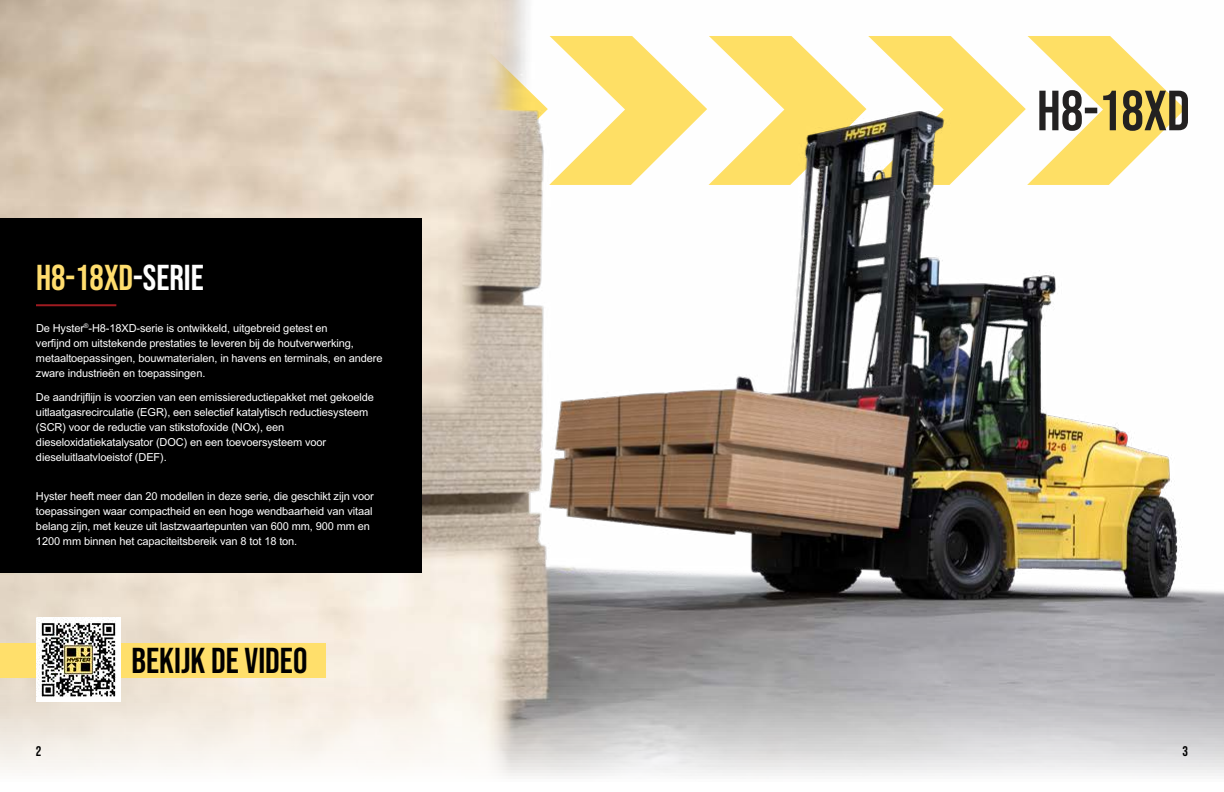
<style>
.page{position:relative;width:1224px;height:792px;background:#fff}
.page>*{position:absolute;margin:0;border:0;box-sizing:border-box;transform-origin:0 0}
.t1{font:36px "Bebas Neue";color:#ffdd6e}
.t2{font:36px "Bebas Neue";color:#000}
.t3{font:14px "Bebas Neue";color:#000}
.t4{font:11px/15px "Arial MT Std";letter-spacing:-.01em;color:#fff}
.s1{color:#fff}
</style>
<div class="page">
<img style="left:0;top:0;width:1224px;height:776px">
<div style="left:0;top:643px;width:326px;height:35px;background:#ffdf6b"></div>
<div style="left:0;top:219px;width:422px;height:354px;background:#000"></div>
<hr style="left:36px;top:304px;width:80px;height:2px;background:#9f1b21">
<img style="left:36px;top:617px;width:84px;height:85px">
<svg style="left:390px;top:36px;width:798px;height:149px"></svg>
<h1 class="t1" style="left:36px;top:257px;width:169px">H8-18XD<span class="s1">-SERIE</span></h1>
<p class="t4" style="left:36px;top:320px;width:348px">De Hyster<sup>®</sup>-H8-18XD-serie is ontwikkeld, uitgebreid getest en<br>verfijnd om uitstekende prestaties te leveren bij de houtverwerking, metaaltoepassingen, bouwmaterialen, in havens en terminals, en andere zware industrieën en toepassingen.</p>
<p class="t4" style="left:36px;top:389px;width:339px">De aandrijflijn is voorzien van een emissiereductiepakket met gekoelde uitlaatgasrecirculatie (EGR), een selectief katalytisch reductiesysteem (SCR) voor de reductie van stikstofoxide (NOx), een dieseloxidatiekatalysator (DOC) en een toevoersysteem voor dieseluitlaatvloeistof (DEF).</p>
<p class="t4" style="left:36px;top:488px;width:339px">Hyster heeft meer dan 20 modellen in deze serie, die geschikt zijn voor toepassingen waar compactheid en een hoge wendbaarheid van vitaal belang zijn, met keuze uit lastzwaartepunten van 600 mm, 900 mm en 1200 mm binnen het capaciteitsbereik van 8 tot 18 ton.</p>
<h1 class="t2" style="left:132px;top:640px;width:177px">BEKIJK DE VIDEO</h1>
<p class="t3" style="left:36px;top:743px;width:7px">2</p>
<p class="t3" style="left:1182px;top:743px;width:7px">3</p>
</div>
